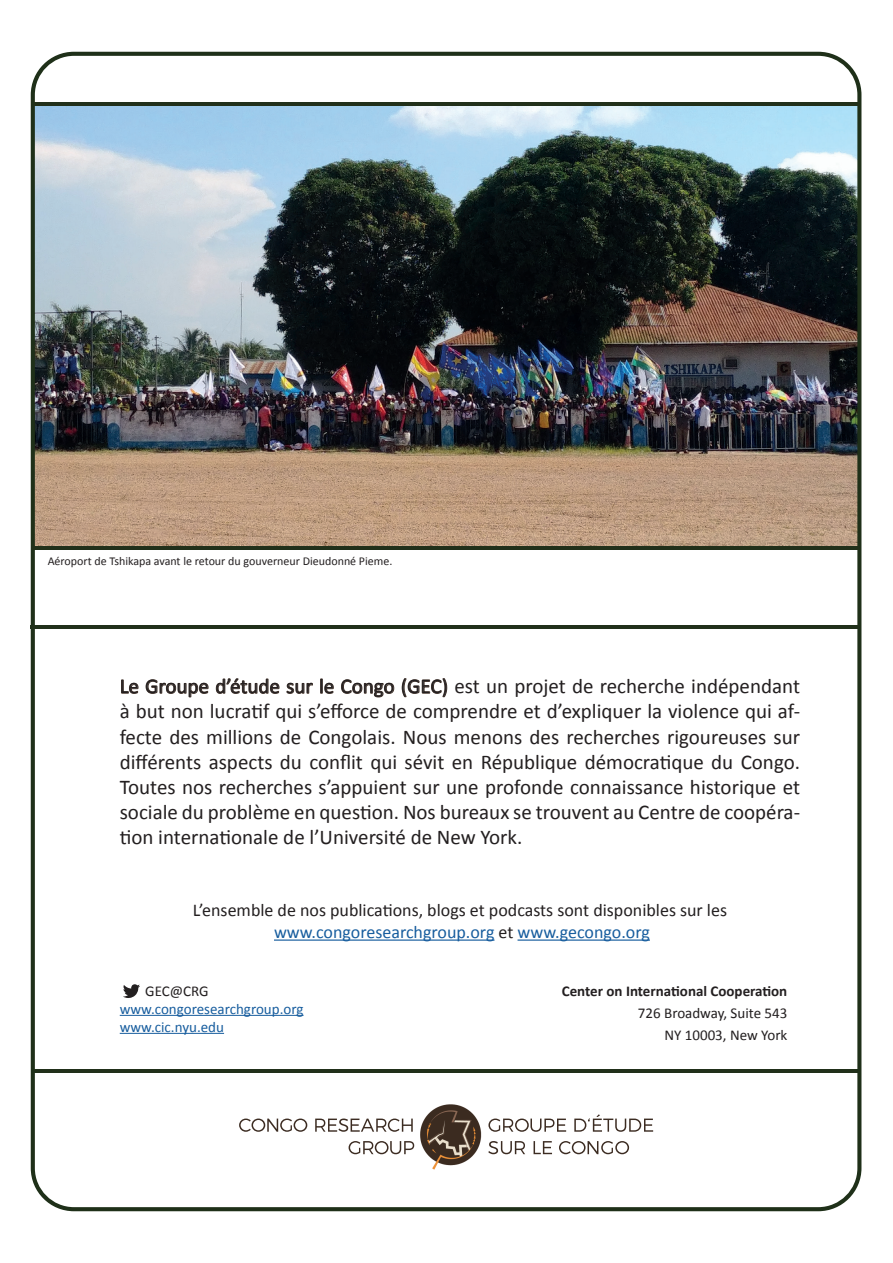
<style>
.page{position:relative;width:893px;height:1263px;background:#fff}
.page>*{position:absolute;margin:0;border:0;box-sizing:border-box;transform-origin:0 0}
.t1{font:21px/25.2px "Calibri";color:#231f20;text-align:justify}
.t2{font:18px/21.6px "Calibri";color:#231f20;text-align:center}
.t3{font:15px/22.4px "Calibri";color:#231f20;text-align:right}
.t4{font:15px/18px "Calibri";color:#175d9e}
.t5{font:700 15px "Calibri";color:#231f20}
.t6{font:12px "Calibri";color:#231f20}
.s1{color:#175d9e}
</style>
<div class="page">
<img style="left:31px;top:52px;width:830px;height:1159px">
<img style="left:405px;top:1091px;width:90px;height:91px">
<svg style="left:239px;top:1118px;width:68px;height:14px"></svg>
<svg style="left:315px;top:1118px;width:98px;height:14px"></svg>
<svg style="left:349px;top:1141px;width:65px;height:13px"></svg>
<svg style="left:488px;top:1118px;width:78px;height:14px"></svg>
<svg style="left:574px;top:1114px;width:79px;height:18px"></svg>
<svg style="left:488px;top:1141px;width:37px;height:13px"></svg>
<svg style="left:534px;top:1141px;width:18px;height:13px"></svg>
<svg style="left:559px;top:1141px;width:70px;height:13px"></svg>
<hr style="left:34px;top:103px;width:826px;height:3px;background:#21301a">
<hr style="left:32px;top:546px;width:827px;height:3px;background:#21301a">
<hr style="left:31px;top:625px;width:828px;height:3px;background:#21301a">
<p class="t6" style="left:48px;top:553px;width:346px">Aéroport de Tshikapa avant le retour du gouverneur Dieudonné Pieme.</p>
<p class="t1" style="left:120px;top:673px;width:682px">Le Groupe d’étude sur le Congo (GEC) est un projet de recherche indépendant à but non lucratif qui s’efforce de comprendre et d’expliquer la violence qui af&shy;fecte des millions de Congolais. Nous menons des recherches rigoureuses sur différents aspects du conflit qui sévit en République démocratique du Congo.<br>Toutes nos recherches s’appuient sur une profonde connaissance historique et sociale du problème en question. Nos bureaux se trouvent au Centre de coopéra&shy;tion internationale de l’Université de New York.</p>
<p class="t2" style="left:193px;top:899px;width:536px">L’ensemble de nos publications, blogs et podcasts sont disponibles sur les <span class="s1">www.congoresearchgroup.org</span> et <span class="s1">www.gecongo.org</span></p>
<p class="t3" style="left:145px;top:979px;width:65px">GEC@CRG</p>
<p class="t4" style="left:120px;top:999px;width:185px">www.congoresearchgroup.org www.cic.nyu.edu</p>
<p class="t5" style="left:562px;top:980px;width:227px">Center on International Cooperation</p>
<p class="t3" style="left:638px;top:1001px;width:151px">726 Broadway, Suite 543<br>NY 10003, New York</p>
</div>
